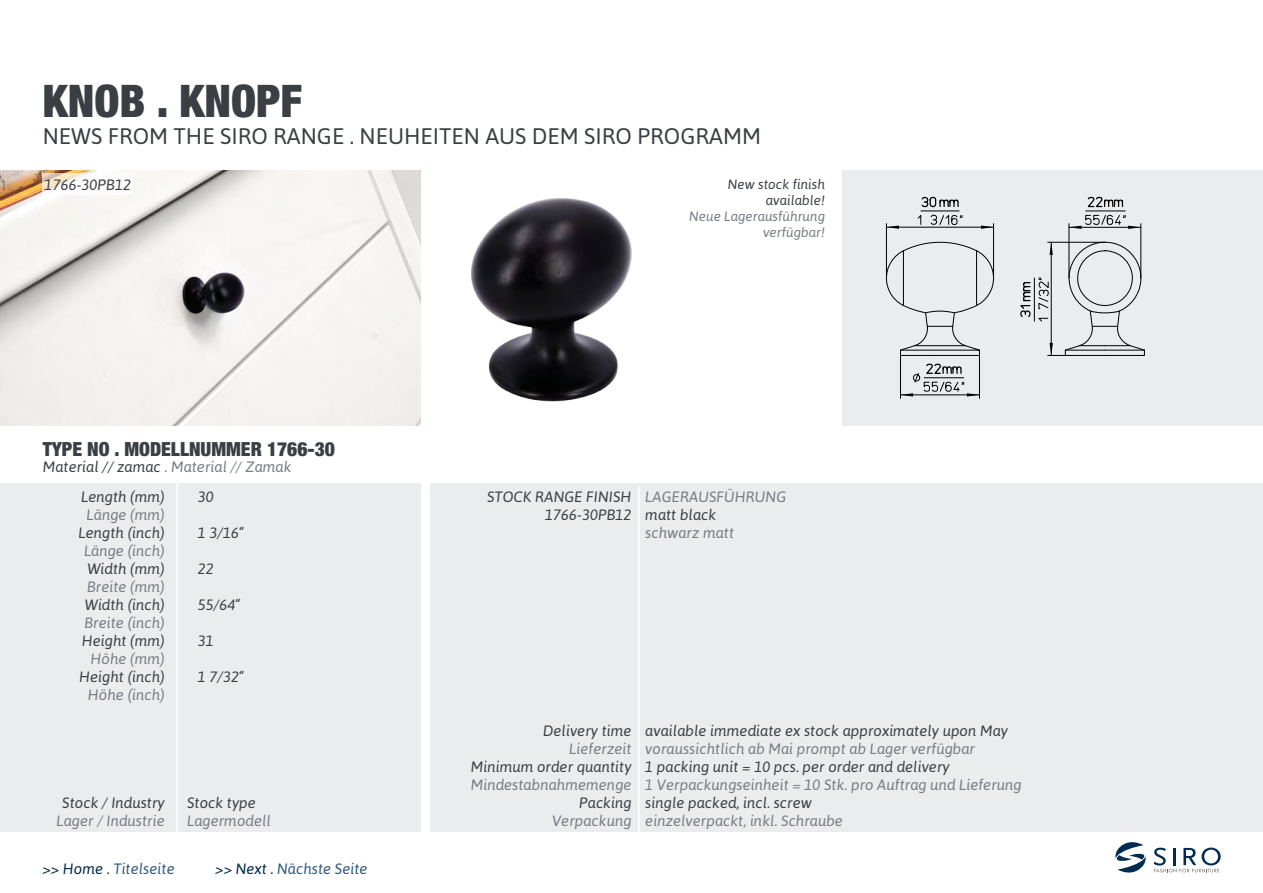
<style>
.page{position:relative;width:1263px;height:893px;background:#fff}
.page>*{position:absolute;margin:0;border:0;box-sizing:border-box;transform-origin:0 0}
.t1{font:900 condensed 45px "Helvetica Neue LTW1 G";color:#3b3f44}
.t2{font:22.5px "Asap";color:#3b3f44}
.t3{font:900 condensed 19.5px "Helvetica Neue LTW1 G";color:#3b3f44}
.t4{font:italic 15px/18px "Asap";color:#3b3f44;text-align:right}
.t5{font:italic 15px "Asap";color:#787c83}
.t6{font:italic 15px "Asap";color:#305a80}
.t7{font:italic 13.5px/16.2px "Asap";color:#787c83;text-align:right}
.t8{font:italic 13.5px/16.2px "Asap";color:#3b3f44;text-align:right}
.s1{color:#3b3f44}
.s2{color:#00294e}
</style>
<div class="page">
<div style="left:0;top:483px;width:421px;height:349px;background:#ebecee"></div>
<div style="left:430px;top:483px;width:832px;height:349px;background:#ebecee"></div>
<svg style="left:1153px;top:848px;width:68px;height:24px"></svg>
<svg style="left:1115px;top:842px;width:31px;height:31px"></svg>
<img style="left:0;top:170px;width:421px;height:255px">
<div style="left:842px;top:170px;width:421px;height:255px;background:#ebecee"></div>
<hr style="left:1140px;top:224px;width:1px;height:54px;background:#000">
<hr style="left:1069px;top:224px;width:1px;height:54px;background:#000">
<hr style="left:886px;top:227px;width:107px;height:1px;background:#000">
<hr style="left:993px;top:224px;width:1px;height:52px;background:#000">
<hr style="left:886px;top:224px;width:1px;height:51px;background:#000">
<svg style="left:886px;top:226px;width:13px;height:3px"></svg>
<svg style="left:981px;top:226px;width:12px;height:3px"></svg>
<hr style="left:921px;top:211px;width:38px;height:1px;background:#000">
<hr style="left:979px;top:355px;width:1px;height:43px;background:#000">
<hr style="left:900px;top:355px;width:1px;height:43px;background:#000">
<svg style="left:901px;top:363px;width:78px;height:33px"></svg>
<hr style="left:924px;top:377px;width:40px;height:1px;background:#000">
<svg style="left:885px;top:241px;width:109px;height:115px"></svg>
<svg style="left:921px;top:196px;width:38px;height:12px"></svg>
<svg style="left:930px;top:214px;width:33px;height:11px"></svg>
<svg style="left:1020px;top:241px;width:125px;height:115px"></svg>
<svg style="left:917px;top:215px;width:4px;height:10px"></svg>
<svg style="left:1069px;top:196px;width:72px;height:33px"></svg>
<hr style="left:1086px;top:211px;width:39px;height:1px;background:#000">
<img style="left:471px;top:198px;width:161px;height:204px">
<svg style="left:43px;top:173px;width:90px;height:22px"></svg>
<hr style="left:176px;top:479px;width:2px;height:360px;background:#fff">
<hr style="left:638px;top:487px;width:1px;height:354px;background:#fff">
<h1 class="t1" style="left:43px;top:74px;width:261px">KNOB . KNOPF</h1>
<h2 class="t2" style="left:43px;top:123px;width:720px">NEWS FROM THE SIRO RANGE . NEUHEITEN AUS DEM SIRO PROGRAMM</h2>
<p class="t8" style="left:728px;top:176px;width:99px">New stock finish available!</p>
<p class="t7" style="left:689px;top:208px;width:137px">Neue Lagerausführung verfügbar!</p>
<p class="t4" style="left:45px;top:175px;width:88px">1766-30PB12</p>
<h3 class="t3" style="left:43px;top:438px;width:294px">TYPE NO . MODELLNUMMER 1766-30</h3>
<p class="t5" style="left:43px;top:458px;width:250px"><span class="s1">Material // zamac</span> . Material // Zamak</p>
<p class="t4" style="left:81px;top:487px;width:85px">Length (mm)</p>
<p class="t5" style="left:87px;top:506px;width:80px">Länge (mm)</p>
<p class="t4" style="left:79px;top:523px;width:88px">Length (inch)</p>
<p class="t5" style="left:84px;top:542px;width:82px">Länge (inch)</p>
<p class="t4" style="left:87px;top:559px;width:79px">Width (mm)</p>
<p class="t5" style="left:87px;top:578px;width:79px">Breite (mm)</p>
<p class="t4" style="left:85px;top:595px;width:81px">Width (inch)</p>
<p class="t5" style="left:84px;top:614px;width:82px">Breite (inch)</p>
<p class="t4" style="left:82px;top:631px;width:84px">Height (mm)</p>
<p class="t5" style="left:91px;top:650px;width:76px">Höhe (mm)</p>
<p class="t4" style="left:79px;top:667px;width:87px">Height (inch)</p>
<p class="t5" style="left:88px;top:686px;width:78px">Höhe (inch)</p>
<p class="t4" style="left:198px;top:487px;width:18px">30</p>
<p class="t4" style="left:198px;top:523px;width:48px">1 3/16“</p>
<p class="t4" style="left:198px;top:559px;width:18px">22</p>
<p class="t4" style="left:198px;top:595px;width:44px">55/64“</p>
<p class="t4" style="left:198px;top:631px;width:18px">31</p>
<p class="t4" style="left:198px;top:667px;width:48px">1 7/32“</p>
<p class="t4" style="left:62px;top:793px;width:104px">Stock / Industry</p>
<p class="t5" style="left:57px;top:812px;width:110px">Lager / Industrie</p>
<p class="t4" style="left:187px;top:793px;width:70px">Stock type</p>
<p class="t5" style="left:187px;top:812px;width:85px">Lagermodell</p>
<p class="t6" style="left:43px;top:860px;width:134px"><span class="s2">&gt;&gt; Home .</span> Titelseite</p>
<p class="t6" style="left:215px;top:860px;width:154px"><span class="s2">&gt;&gt; Next .</span> Nächste Seite</p>
<p class="t4" style="left:487px;top:487px;width:146px">STOCK RANGE FINISH<br>1766-30PB12</p>
<p class="t5" style="left:645px;top:488px;width:143px">LAGERAUSFÜHRUNG</p>
<p class="t4" style="left:645px;top:505px;width:73px">matt black</p>
<p class="t5" style="left:645px;top:524px;width:90px">schwarz matt</p>
<p class="t4" style="left:543px;top:721px;width:90px">Delivery time</p>
<p class="t5" style="left:569px;top:740px;width:64px">Lieferzeit</p>
<p class="t4" style="left:471px;top:757px;width:162px">Minimum order quantity</p>
<p class="t5" style="left:471px;top:776px;width:162px">Mindestabnahmemenge</p>
<p class="t4" style="left:579px;top:793px;width:54px">Packing</p>
<p class="t5" style="left:552px;top:812px;width:81px">Verpackung</p>
<p class="t4" style="left:645px;top:721px;width:364px">available immediate ex stock approximately upon May</p>
<p class="t5" style="left:645px;top:740px;width:331px">voraussichtlich ab Mai prompt ab Lager verfügbar</p>
<p class="t4" style="left:645px;top:757px;width:306px">1 packing unit = 10 pcs. per order and delivery</p>
<p class="t5" style="left:645px;top:776px;width:378px">1 Verpackungseinheit = 10 Stk. pro Auftrag und Lieferung</p>
<p class="t4" style="left:645px;top:793px;width:168px">single packed, incl. screw</p>
<p class="t5" style="left:645px;top:812px;width:199px">einzelverpackt, inkl. Schraube</p>
</div>
